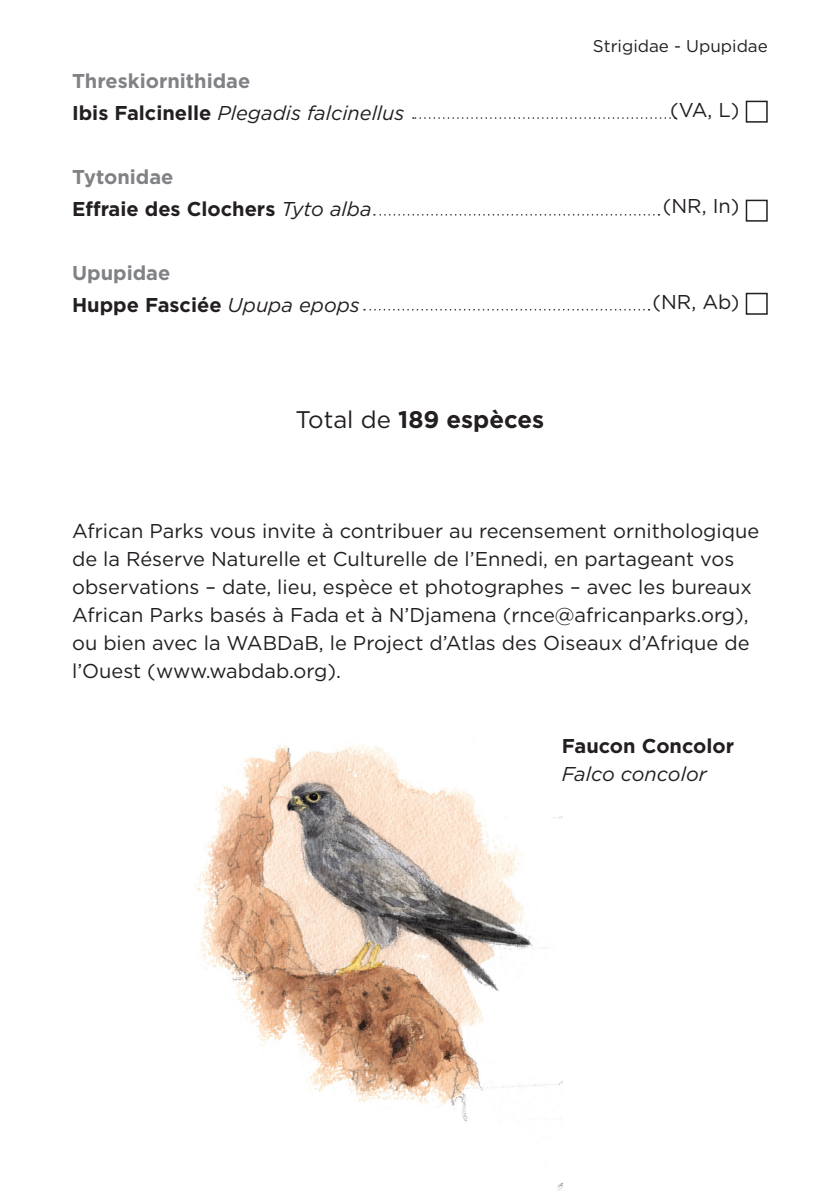
<style>
.page{position:relative;width:840px;height:1191px;background:#fff}
.page>*{position:absolute;margin:0;border:0;box-sizing:border-box;transform-origin:0 0}
.t1{font:700 24px "Gotham";color:#231f20}
.t2{font:20px/28px "Gotham";color:#231f20}
.t3{font:700 20px "Gotham";color:#231f20}
.t4{font:italic 20px "Gotham";color:#231f20}
.t5{font:700 20px "Gotham";color:#808285}
.t6{font:17px "Gotham";color:#231f20}
.s1{font-weight:700;font-style:normal}
.s2{font-weight:400;font-style:italic}
.s3{font-weight:400}
</style>
<div class="page">
<img style="left:194px;top:744px;width:368px;height:447px">
<div style="left:474px;top:715px;width:104px;height:92px;background:#fff"></div>
<div style="left:745px;top:200px;width:22px;height:22px;border:2px solid #231f20"></div>
<div style="left:745px;top:101px;width:22px;height:22px;border:2px solid #231f20"></div>
<div style="left:745px;top:293px;width:22px;height:22px;border:2px solid #231f20"></div>
<svg style="left:412px;top:117px;width:263px;height:2px"></svg>
<svg style="left:374px;top:214px;width:285px;height:1px"></svg>
<svg style="left:364px;top:309px;width:285px;height:1px"></svg>
<p class="t5" style="left:72px;top:68px;width:180px">Threskiornithidae</p>
<p class="t4" style="left:72px;top:100px;width:334px"><span class="s1">Ibis Falcinelle</span> Plegadis falcinellus</p>
<p class="t5" style="left:72px;top:164px;width:103px">Tytonidae</p>
<p class="t3" style="left:72px;top:196px;width:301px">Effraie des Clochers <span class="s2">Tyto alba</span></p>
<p class="t5" style="left:72px;top:260px;width:100px">Upupidae</p>
<p class="t3" style="left:72px;top:292px;width:289px">Huppe Fasciée <span class="s2">Upupa epops</span></p>
<p class="t1" style="left:295px;top:403px;width:250px"><span class="s3">Total de</span> 189 espèces</p>
<p class="t6" style="left:592px;top:35px;width:176px">Strigidae - Upupidae</p>
<p class="t2" style="left:669px;top:95px;width:71px">(VA, L)</p>
<p class="t2" style="left:662px;top:191px;width:78px">(NR, In)</p>
<p class="t2" style="left:652px;top:287px;width:88px">(NR, Ab)</p>
<p class="t2" style="left:72px;top:516px;width:688px">African Parks vous invite à contribuer au recensement ornithologique de la Réserve Naturelle et Culturelle de l’Ennedi, en partageant vos observations – date, lieu, espèce et photographes – avec les bureaux African Parks basés à Fada et à N’Djamena (rnce@africanparks.org), ou bien avec la WABDaB, le Project d’Atlas des Oiseaux d’Afrique de l’Ouest (www.wabdab.org).</p>
<p class="t3" style="left:561px;top:733px;width:174px">Faucon Concolor</p>
<p class="t4" style="left:561px;top:761px;width:146px">Falco concolor</p>
</div>
